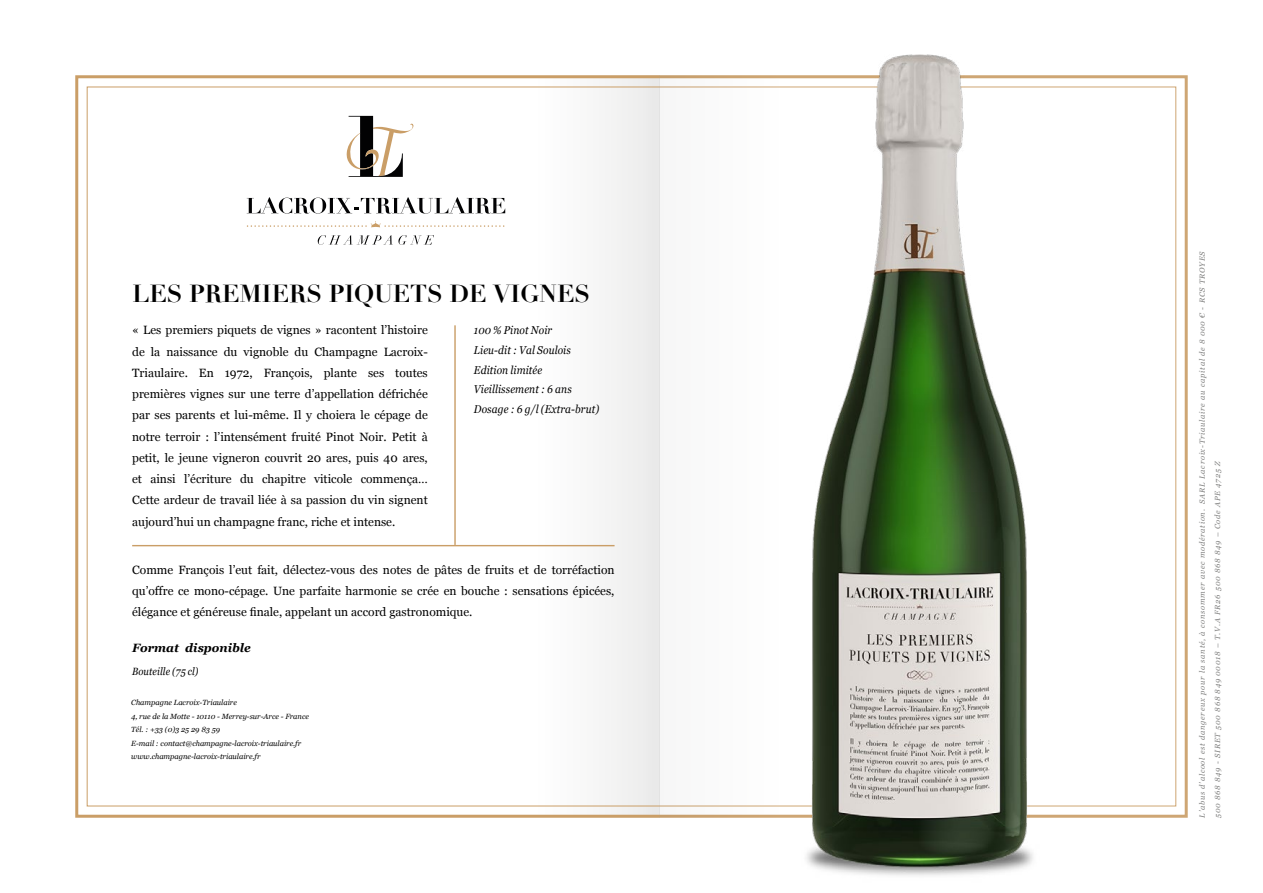
<style>
.page{position:relative;width:1263px;height:893px;background:#fff}
.page>*{position:absolute;margin:0;border:0;box-sizing:border-box;transform-origin:0 0}
.t1{font:700 24px "Didot";color:#000}
.t2{font:12px/21.3px "Georgia";color:#000;text-align:justify}
.t3{font:italic 700 12px "Georgia";color:#000}
.t4{font:italic 11.4px/19.8px "Georgia";letter-spacing:.01em;color:#000;scale:.9 1}
.t5{font:italic 10.5px "Georgia";letter-spacing:.01em;color:#000;scale:.9 1}
.t6{font:italic 7.5px/15.1px "Georgia";letter-spacing:.1em;color:#727271}
.t7{font:italic 7.5px/13.5px "Georgia";color:#000}
</style>
<div class="page">
<svg style="left:0;top:75px;width:659px;height:743px"></svg>
<svg style="left:247px;top:197px;width:258px;height:17px"></svg>
<svg style="left:318px;top:235px;width:116px;height:10px"></svg>
<svg style="left:247px;top:221px;width:257px;height:6px"></svg>
<svg style="left:346px;top:116px;width:68px;height:61px"></svg>
<hr style="left:132px;top:545px;width:482px;height:1px;background:#ca9e67">
<hr style="left:454px;top:325px;width:2px;height:220px;background:#ca9e67">
<img style="left:786px;top:55px;width:267px;height:821px">
<h1 class="t1" style="left:132px;top:279px;width:459px">LES PREMIERS PIQUETS DE VIGNES</h1>
<p class="t2" style="left:132px;top:319px;width:297px">« Les premiers piquets de vignes » racontent l’histoire de la naissance du vignoble du Champagne Lacroix-Triaulaire. En 1972, François, plante ses toutes premières vignes sur une terre d’appellation défrichée par ses parents et lui-même. Il y choiera le cépage de notre terroir : l’intensément fruité Pinot Noir. Petit à petit, le jeune vigneron couvrit 20 ares, puis 40 ares, et ainsi l’écriture du chapitre viticole commença… Cette ardeur de travail liée à sa passion du vin signent aujourd’hui un champagne franc, riche et intense.</p>
<p class="t2" style="left:132px;top:559px;width:484px">Comme François l’eut fait, délectez-vous des notes de pâtes de fruits et de torréfaction qu’offre ce mono-cépage. Une parfaite harmonie se crée en bouche : sensations épicées, élégance et généreuse finale, appelant un accord gastronomique.</p>
<p class="t4" style="left:474px;top:320px;width:141px">100 % Pinot Noir<br>Lieu-dit : Val Soulois<br>Edition limitée<br>Vieillissement : 6 ans<br>Dosage : 6 g/l (Extra-brut)</p>
<p class="t3" style="left:132px;top:639px;width:120px">Format disponible</p>
<p class="t5" style="left:132px;top:663px;width:75px">Bouteille (75 cl)</p>
<p class="t7" style="left:131px;top:695px;width:179px">Champagne Lacroix-Triaulaire<br>4, rue de la Motte - 10110 - Merrey-sur-Arce - France Tél. : +33 (0)3 25 29 83 59<br>E-mail : contact@champagne-lacroix-triaulaire.fr www.champagne-lacroix-triaulaire.fr</p>
<p class="t6" style="left:1194px;top:818px;width:568px;rotate:-90deg">L’abus d’alcool est dangereux pour la santé, à consommer avec modération. SARL Lacroix-Triaulaire au capital de 8 000 € - RCS TROYES<br>500 868 849 - SIRET 500 868 849 00018 – T.V.A FR26 500 868 849 – Code APE 4725 Z</p>
</div>
